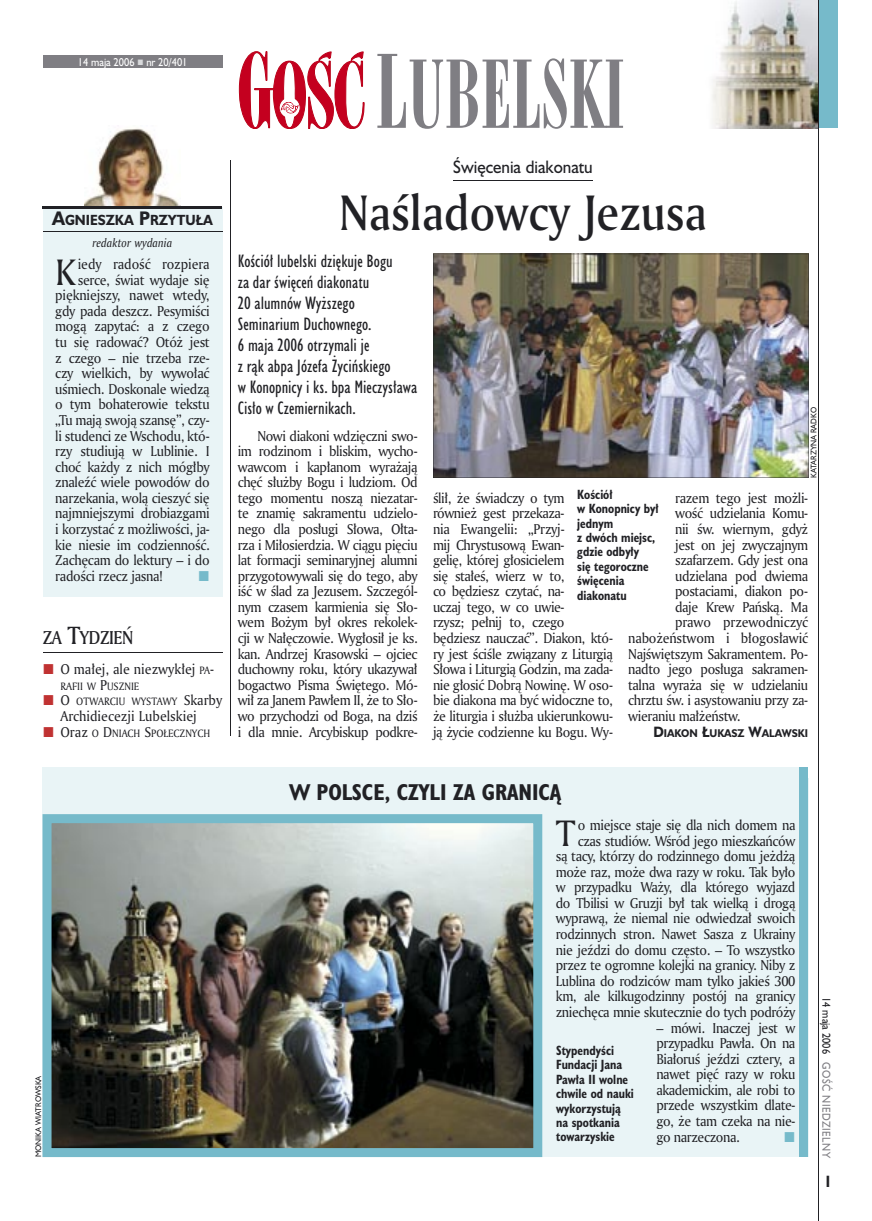
<style>
.page{position:relative;width:872px;height:1221px;background:#fff}
.page>*{position:absolute;margin:0;border:0;box-sizing:border-box;transform-origin:0 0}
.t1{font:90px "Modern 735 PL";color:#7f7e83;scale:.9 1}
.t2{font:48px "Amerigo Md PL";color:#212125;scale:.9 1}
.t3{font:35.55px "Amerigo PL";color:#212125;scale:.94 1}
.t4{font:700 21px "Humanst 521 Cn PL";color:#212125}
.t5{font:18px "Amerigo Md PL";letter-spacing:-.025em;color:#212125;scale:.9 1}
.t6{font:16.5px/21px "Humanst 521 Cn PL";color:#212125}
.t7{font:16.5px "Humanst 521 PL";color:#212125;scale:.94 1}
.t8{font:700 15px "Humanst 521 Cn PL";color:#212125;scale:.94 1}
.t9{font:13.8px/15.6px "Amerigo PL";letter-spacing:-.03em;color:#212125;text-align:justify;scale:.94 1}
.t10{font:13.8px "Amerigo PL";color:#212125;scale:.94 1}
.t11{font:13.8px "Amerigo PL";letter-spacing:-.01em;color:#212125;scale:.94 1}
.t12{font:700 13.5px "Humanst 521 PL";color:#212125;scale:.9 1}
.t13{font:700 12.3px/14.4px "Humanst 521 Cn PL";color:#212125;scale:.94 1}
.t14{font:italic 11.7px "Amerigo PL";color:#212125;scale:.94 1}
.t15{font:10.5px "Humanst 521 PL";color:#fff;scale:.9 1}
.t16{font:10.5px "Humanst 521 PL";letter-spacing:.05em;color:#7f7e83;scale:.9 1}
.t17{font:10.5px "Humanst 521 PL";color:#212125;scale:.9 1}
.t18{font:10.35px/15.6px "Amerigo PL";color:#212125;scale:.94 1}
.t19{font:700 10.35px "Humanst 521 PL";color:#212125;scale:.9 1}
.t20{font:7.5px "Humanst 521 PL";color:#212125;scale:.94 1}
.s1{font-size:18px}
.s2{font-size:24px}
.s3{font-size:10.35px}
.s4{font-size:13.8px}
.s5{font-size:97.5px}
</style>
<div class="page">
<img style="left:712px;top:0;width:105px;height:128px">
<div style="left:43px;top:207px;width:179px;height:389px;background:#e9f4f6"></div>
<svg style="left:239px;top:51px;width:125px;height:78px"></svg>
<div style="left:43px;top:55px;width:179px;height:13px;background:#7f7e83"></div>
<hr style="left:43px;top:652px;width:179px;height:1px;background:#212125">
<hr style="left:230px;top:160px;width:1px;height:575px;background:#212125">
<div style="left:818px;top:0;width:19px;height:128px;background:#76baca"></div>
<hr style="left:818px;top:0;width:1px;height:1220px;background:#212125">
<div style="left:43px;top:767px;width:765px;height:389px;background:#e9f4f6"></div>
<img style="left:43px;top:814px;width:499px;height:342px">
<div style="left:799px;top:767px;width:9px;height:389px;background:#76baca"></div>
<img style="left:85px;top:128px;width:95px;height:78px">
<hr style="left:43px;top:206px;width:179px;height:1px;background:#212125">
<hr style="left:43px;top:208px;width:179px;height:1px;background:#212125">
<hr style="left:43px;top:231px;width:179px;height:1px;background:#212125">
<hr style="left:453px;top:180px;width:140px;height:1px;background:#212125">
<img style="left:433px;top:254px;width:375px;height:224px">
<p class="t15" style="left:78px;top:55px;width:123px">14 maja 2006 nr 20/401</p>
<p class="t12" style="left:52px;top:211px;width:180px"><span class="s1">A</span>GNIESZKA <span class="s1">P</span>RZYTUŁA</p>
<p class="t14" style="left:93px;top:235px;width:86px">redaktor wydania</p>
<h3 class="t3" style="left:55px;top:248px;width:23px">K</h3>
<p class="t11" style="left:78px;top:255px;width:142px">iedy radość rozpiera</p>
<p class="t9" style="left:78px;top:271px;width:142px">serce, świat wydaje się</p>
<p class="t9" style="left:55px;top:287px;width:166px">piękniejszy, nawet wtedy,</p>
<p class="t9" style="left:55px;top:303px;width:166px">gdy pada deszcz. Pesymiści</p>
<p class="t9" style="left:55px;top:318px;width:166px">mogą zapytać: a z czego</p>
<p class="t9" style="left:55px;top:334px;width:166px">tu się radować? Otóż jest</p>
<p class="t9" style="left:55px;top:349px;width:166px">z czego – nie trzeba rze-</p>
<p class="t9" style="left:55px;top:365px;width:166px">czy wielkich, by wywołać</p>
<p class="t9" style="left:55px;top:380px;width:166px">uśmiech. Doskonale wiedzą</p>
<p class="t9" style="left:55px;top:396px;width:166px">o tym bohaterowie tekstu</p>
<p class="t9" style="left:55px;top:412px;width:166px">„Tu mają swoją szansę”, czy-</p>
<p class="t9" style="left:55px;top:427px;width:166px">li studenci ze Wschodu, któ-</p>
<p class="t9" style="left:55px;top:443px;width:166px">rzy studiują w Lublinie. I</p>
<p class="t9" style="left:55px;top:458px;width:166px">choć każdy z nich mógłby</p>
<p class="t9" style="left:55px;top:474px;width:166px">znaleźć wiele powodów do</p>
<p class="t9" style="left:55px;top:489px;width:166px">narzekania, wolą cieszyć się</p>
<p class="t9" style="left:55px;top:505px;width:166px">najmniejszymi drobiazgami</p>
<p class="t9" style="left:55px;top:521px;width:166px">i korzystać z możliwości, ja-</p>
<p class="t9" style="left:55px;top:536px;width:166px">kie niesie im codzienność.</p>
<p class="t9" style="left:55px;top:552px;width:166px">Zachęcam do lektury – i do</p>
<p class="t9" style="left:55px;top:567px;width:116px">radości rzecz jasna!</p>
<h3 class="t5" style="left:43px;top:625px;width:102px">ZA <span class="s2">T</span>YDZIEŃ</h3>
<p class="t10" style="left:60px;top:660px;width:165px">O małej, ale niezwykłej <span class="s3">PA</span>-</p>
<p class="t18" style="left:60px;top:678px;width:174px">RAFII W <span class="s4">P</span>USZNIE<br><span class="s4">O</span> OTWARCIU WYSTAWY <span class="s4">Skarby</span></p>
<p class="t10" style="left:60px;top:706px;width:147px">Archidiecezji Lubelskiej</p>
<p class="t18" style="left:60px;top:724px;width:161px"><span class="s4">Oraz</span> O <span class="s4">D</span>NIACH <span class="s4">S</span>POŁECZNYCH</p>
<h1 class="t1" style="left:375px;top:39px;width:279px"><span class="s5">L</span>UBELSKI</h1>
<p class="t7" style="left:453px;top:156px;width:150px">Święcenia diakonatu</p>
<h2 class="t2" style="left:339px;top:180px;width:410px">Naśladowcy Jezusa</h2>
<p class="t6" style="left:238px;top:250px;width:181px">Kościół lubelski dziękuje Bogu<br>za dar święceń diakonatu<br>20 alumnów Wyższego<br>Seminarium Duchownego.<br>6 maja 2006 otrzymali je<br>z rąk abpa Józefa Życińskiego<br>w Konopnicy i ks. bpa Mieczysława<br>Cisło w Czemiernikach.</p>
<p class="t9" style="left:238px;top:427px;width:193px;text-indent:20px">Nowi diakoni wdzięczni swo&shy;im rodzinom i bliskim, wycho&shy;wawcom i kapłanom wyrażają chęć służby Bogu i ludziom. Od tego momentu noszą niezatar&shy;te znamię sakramentu udzielo&shy;nego dla posługi Słowa, Ołta&shy;rza i Miłosierdzia. W ciągu pięciu lat formacji seminaryjnej alumni przygotowywali się do tego, aby iść w ślad za Jezusem. Szczegól&shy;nym czasem karmienia się Sło&shy;wem Bożym był okres rekolek&shy;cji w Nałęczowie. Wygłosił je ks. kan. Andrzej Krasowski – ojciec duchowny roku, który ukazywał bogactwo Pisma Świętego. Mó&shy;wił za Janem Pawłem II, że to Sło&shy;wo przychodzi od Boga, na dziś i dla mnie. Arcybiskup podkre-</p>
<p class="t20" style="left:808px;top:478px;width:77px;rotate:-90deg">KATARZYNA RADKO</p>
<p class="t13" style="left:577px;top:486px;width:88px">Kościół<br>w Konopnicy był jednym<br>z dwóch miejsc, gdzie odbyły<br>się tegoroczne święcenia diakonatu</p>
<p class="t9" style="left:433px;top:489px;width:193px;text-align:left">ślił, że świadczy o tym<br>również gest przekaza-<br>nia Ewangelii: „Przyj-<br>mij Chrystusową Ewan-<br>gelię, której głosicielem<br>się stałeś, wierz w to,<br>co będziesz czytać, na-<br>uczaj tego, w co uwie-<br>rzysz; pełnij to, czego będziesz nauczać”. Diakon, któ&shy;ry jest ściśle związany z Liturgią<br>Słowa i Liturgią Godzin, ma zada&shy;nie głosić Dobrą Nowinę. W oso&shy;bie diakona ma być widoczne to, że liturgia i służba ukierunkowu&shy;ją życie codzienne ku Bogu. Wy-</p>
<p class="t9" style="left:675px;top:489px;width:143px">razem tego jest możli-</p>
<p class="t9" style="left:675px;top:505px;width:143px">wość udzielania Komu-</p>
<p class="t9" style="left:675px;top:521px;width:143px">nii św. wiernym, gdyż</p>
<p class="t9" style="left:675px;top:536px;width:143px">jest on jej zwyczajnym</p>
<p class="t9" style="left:675px;top:552px;width:143px">szafarzem. Gdy jest ona</p>
<p class="t9" style="left:675px;top:567px;width:143px">udzielana pod dwiema</p>
<p class="t9" style="left:675px;top:583px;width:143px">postaciami, diakon po-</p>
<p class="t9" style="left:675px;top:598px;width:143px">daje Krew Pańską. Ma</p>
<p class="t11" style="left:675px;top:613px;width:143px">prawo przewodniczyć</p>
<p class="t9" style="left:628px;top:630px;width:193px">nabożeństwom i błogosławić</p>
<p class="t9" style="left:628px;top:645px;width:193px">Najświętszym Sakramentem. Po-</p>
<p class="t9" style="left:628px;top:661px;width:193px">nadto jego posługa sakramen-</p>
<p class="t9" style="left:628px;top:676px;width:193px">talna wyraża się w udzielaniu</p>
<p class="t9" style="left:628px;top:692px;width:193px">chrztu św. i asystowaniu przy za-</p>
<p class="t9" style="left:628px;top:707px;width:121px">wieraniu małżeństw.</p>
<p class="t19" style="left:653px;top:725px;width:173px"><span class="s4">D</span>IAKON <span class="s4">Ł</span>UKASZ <span class="s4">W</span>ALAWSKI</p>
<p class="t20" style="left:33px;top:1156px;width:88px;rotate:-90deg">MONIKA WIATROWSKA</p>
<h3 class="t4" style="left:289px;top:777px;width:273px">W POLSCE, CZYLI ZA GRANICĄ</h3>
<p class="t9" style="left:556px;top:816px;width:256px;text-align:right">o miejsce staje się dla nich domem na czas studiów. Wśród jego mieszkańców<br>są tacy, którzy do rodzinnego domu jeżdżą może raz, może dwa razy w roku. Tak było w przypadku Waży, dla którego wyjazd do Tbilisi w Gruzji był tak wielką i drogą wyprawą, że niemal nie odwiedzał swoich rodzinnych stron. Nawet Sasza z Ukrainy nie jeździ do domu często. – To wszystko przez te ogromne kolejki na granicy. Niby z Lublina do rodziców mam tylko jakieś 300 km, ale kilkugodzinny postój na granicy zniechęca mnie skutecznie do tych podróży</p>
<p class="t9" style="left:656px;top:1019px;width:149px">– mówi. Inaczej jest w przypadku Pawła. On na Białoruś jeździ cztery, a nawet pięć razy w roku akademickim, ale robi to przede wszystkim dlate&shy;go, że tam czeka na nie&shy;go narzeczona.</p>
<h3 class="t3" style="left:556px;top:809px;width:22px">T</h3>
<p class="t13" style="left:556px;top:1042px;width:84px">Stypendyści<br>Fundacji Jana<br>Pawła II wolne chwile od nauki wykorzystują na spotkania towarzyskie</p>
<p class="t17" style="left:833px;top:996px;width:64px;rotate:90deg">14 maja 2006</p>
<p class="t16" style="left:833px;top:1062px;width:108px;rotate:90deg">GOŚĆ NIEDZIELNY</p>
<p class="t8" style="left:825px;top:1171px;width:6px">I</p>
</div>
